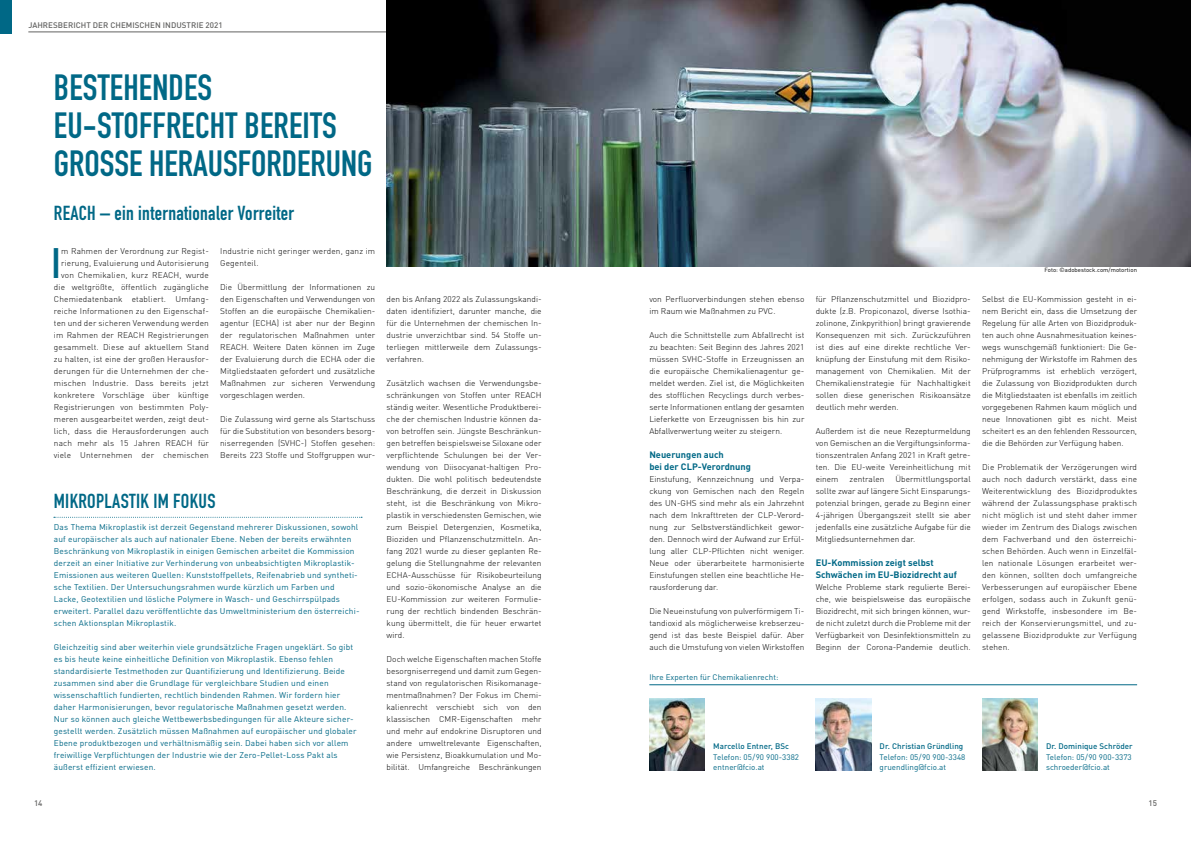
<style>
.page{position:relative;width:1191px;height:842px;background:#fff}
.page>*{position:absolute;margin:0;border:0;box-sizing:border-box;transform-origin:0 0}
.t1{font:700 42px "DIN Condensed";color:#006886}
.t2{font:700 36px/38px "DIN Condensed";letter-spacing:.005em;color:#006886}
.t3{font:700 20px "DIN Condensed";letter-spacing:.015em;color:#006886}
.t4{font:700 9.2px/12px "DINOT";color:#006886}
.t5{font:300 8.3px/12px "DINOT";letter-spacing:.005em;color:#000;text-align:justify}
.t6{font:8.3px/12px "DINOT";letter-spacing:.02em;color:#006886}
.t7{font:8px/10px "DINOT";letter-spacing:.005em;color:#006886}
.t8{font:500 8px "DINOT";letter-spacing:.005em;color:#006886}
.t9{font:500 8px "DINOT";letter-spacing:.005em;color:#636362}
.t10{font:6px "DINOT";letter-spacing:.005em;color:#000}
</style>
<div class="page">
<div style="left:0;top:0;width:12px;height:34px;background:#006886"></div>
<hr style="left:28px;top:32px;width:567px;height:1px;background:#636362">
<img style="left:649px;top:698px;width:56px;height:72px">
<img style="left:815px;top:698px;width:56px;height:72px">
<img style="left:982px;top:698px;width:55px;height:72px">
<hr style="left:649px;top:685px;width:488px;height:1px;background:#006886">
<img style="left:386px;top:0;width:805px;height:266px">
<svg style="left:54px;top:517px;width:308px;height:1px"></svg>
<p class="t9" style="left:28px;top:20px;width:196px">JAHRESBERICHT DER CHEMISCHEN INDUSTRIE 2021</p>
<h2 class="t2" style="left:54px;top:68px;width:320px">BESTEHENDES<br>EU-STOFFRECHT BEREITS<br>GROSSE HERAUSFORDERUNG</h2>
<h3 class="t3" style="left:54px;top:200px;width:242px">REACH – ein internationaler Vorreiter</h3>
<h1 class="t1" style="left:52px;top:235px;width:10px">I</h1>
<p class="t5" style="left:54px;top:245px;width:156px;text-align:right">m Rahmen der Verordnung zur Regist&shy;rierung, Evaluierung und Autorisierung von Chemikalien, kurz REACH, wurde die weltgrößte, öffentlich zugängliche Chemiedatenbank etabliert. Umfang&shy;reiche Informationen zu den Eigenschaf&shy;ten und der sicheren Verwendung werden im Rahmen der REACH Registrierungen gesammelt. Diese auf aktuellem Stand zu halten, ist eine der großen Herausfor&shy;derungen für die Unternehmen der che&shy;mischen Industrie. Dass bereits jetzt konkretere Vorschläge über künftige Registrierungen von bestimmten Poly&shy;meren ausgearbeitet werden, zeigt deut&shy;lich, dass die Herausforderungen auch nach mehr als 15 Jahren REACH für viele Unternehmen der chemischen</p>
<p class="t5" style="left:220px;top:245px;width:156px">Industrie nicht geringer werden, ganz im<br>Gegenteil.</p>
<p class="t5" style="left:220px;top:281px;width:156px">Die Übermittlung der Informationen zu den Eigenschaften und Verwendungen von Stoffen an die europäische Chemikalien&shy;agentur (ECHA) ist aber nur der Beginn der regulatorischen Maßnahmen unter REACH. Weitere Daten können im Zuge der Evaluierung durch die ECHA oder die Mitgliedstaaten gefordert und zusätzliche Maßnahmen zur sicheren Verwendung vorgeschlagen werden.</p>
<p class="t5" style="left:220px;top:413px;width:156px">Die Zulassung wird gerne als Startschuss für die Substitution von besonders besorg&shy;niserregenden (SVHC-) Stoffen gesehen:<br>Bereits 223 Stoffe und Stoffgruppen wur-</p>
<h3 class="t3" style="left:54px;top:488px;width:163px">MIKROPLASTIK IM FOKUS</h3>
<p class="t6" style="left:54px;top:521px;width:307px">Das Thema Mikroplastik ist derzeit Gegenstand mehrerer Diskussionen, sowohl auf europäischer als auch auf nationaler Ebene. Neben der bereits erwähnten Beschränkung von Mikroplastik in einigen Gemischen arbeitet die Kommission derzeit an einer Initiative zur Verhinderung von unbeabsichtigten Mikroplastik-Emissionen aus weiteren Quellen: Kunststoffpellets, Reifenabrieb und syntheti&shy;sche Textilien. Der Untersuchungsrahmen wurde kürzlich um Farben und Lacke, Geotextilien und lösliche Polymere in Wasch- und Geschirrspülpads erweitert. Parallel dazu veröffentlichte das Umweltministerium den österreichi&shy;schen Aktionsplan Mikroplastik.</p>
<p class="t6" style="left:54px;top:641px;width:304px">Gleichzeitig sind aber weiterhin viele grundsätzliche Fragen ungeklärt. So gibt es bis heute keine einheitliche Definition von Mikroplastik. Ebenso fehlen standardisierte Testmethoden zur Quantifizierung und Identifizierung. Beide zusammen sind aber die Grundlage für vergleichbare Studien und einen wissenschaftlich fundierten, rechtlich bindenden Rahmen. Wir fordern hier daher Harmonisierungen, bevor regulatorische Maßnahmen gesetzt werden.<br>Nur so können auch gleiche Wettbewerbsbedingungen für alle Akteure sicher&shy;gestellt werden. Zusätzlich müssen Maßnahmen auf europäischer und globaler Ebene produktbezogen und verhältnismäßig sein. Dabei haben sich vor allem freiwillige Verpflichtungen der Industrie wie der Zero-Pellet-Loss Pakt als äußerst effizient erwiesen.</p>
<p class="t5" style="left:386px;top:293px;width:156px">den bis Anfang 2022 als Zulassungskandi&shy;daten identifiziert, darunter manche, die für die Unternehmen der chemischen In&shy;dustrie unverzichtbar sind. 54 Stoffe un&shy;terliegen mittlerweile dem Zulassungs&shy;verfahren.</p>
<p class="t5" style="left:386px;top:377px;width:156px">Zusätzlich wachsen die Verwendungsbe&shy;schränkungen von Stoffen unter REACH ständig weiter. Wesentliche Produktberei&shy;che der chemischen Industrie können da&shy;von betroffen sein. Jüngste Beschränkun&shy;gen betreffen beispielsweise Siloxane oder verpflichtende Schulungen bei der Ver&shy;wendung von Diisocyanat-haltigen Pro&shy;dukten. Die wohl politisch bedeutendste Beschränkung, die derzeit in Diskussion steht, ist die Beschränkung von Mikro&shy;plastik in verschiedensten Gemischen, wie zum Beispiel Detergenzien, Kosmetika, Bioziden und Pflanzenschutzmitteln. An&shy;fang 2021 wurde zu dieser geplanten Re&shy;gelung die Stellungnahme der relevanten ECHA-Ausschüsse für Risikobeurteilung und sozio-ökonomische Analyse an die EU-Kommission zur weiteren Formulie&shy;rung der rechtlich bindenden Beschrän&shy;kung übermittelt, die für heuer erwartet wird.</p>
<p class="t5" style="left:386px;top:653px;width:156px">Doch welche Eigenschaften machen Stoffe besorgniserregend und damit zum Gegen&shy;stand von regulatorischen Risikomanage&shy;mentmaßnahmen? Der Fokus im Chemi&shy;kalienrecht verschiebt sich von den klassischen CMR-Eigenschaften mehr und mehr auf endokrine Disruptoren und andere umweltrelevante Eigenschaften, wie Persistenz, Bioakkumulation und Mo&shy;bilität. Umfangreiche Beschränkungen</p>
<p class="t5" style="left:649px;top:293px;width:156px">von Perfluorverbindungen stehen ebenso im Raum wie Maßnahmen zu PVC.</p>
<p class="t5" style="left:649px;top:329px;width:156px">Auch die Schnittstelle zum Abfallrecht ist zu beachten: Seit Beginn des Jahres 2021 müssen SVHC-Stoffe in Erzeugnissen an die europäische Chemikalienagentur ge&shy;meldet werden. Ziel ist, die Möglichkeiten des stofflichen Recyclings durch verbes&shy;serte Informationen entlang der gesamten Lieferkette von Erzeugnissen bis hin zur Abfallverwertung weiter zu steigern.</p>
<p class="t4" style="left:649px;top:449px;width:103px">Neuerungen auch<br>bei der CLP-Verordnung</p>
<p class="t5" style="left:649px;top:473px;width:156px">Einstufung, Kennzeichnung und Verpa&shy;ckung von Gemischen nach den Regeln des UN-GHS sind mehr als ein Jahrzehnt nach dem Inkrafttreten der CLP-Verord&shy;nung zur Selbstverständlichkeit gewor&shy;den. Dennoch wird der Aufwand zur Erfül&shy;lung aller CLP-Pflichten nicht weniger.<br>Neue oder überarbeitete harmonisierte Einstufungen stellen eine beachtliche He&shy;rausforderung dar.</p>
<p class="t5" style="left:649px;top:605px;width:156px">Die Neueinstufung von pulverförmigem Ti&shy;tandioxid als möglicherweise krebserzeu&shy;gend ist das beste Beispiel dafür. Aber auch die Umstufung von vielen Wirkstoffen</p>
<p class="t7" style="left:649px;top:672px;width:130px">Ihre Experten für Chemikalienrecht:</p>
<p class="t5" style="left:815px;top:293px;width:156px">für Pflanzenschutzmittel und Biozidpro&shy;dukte (z.B. Propiconazol, diverse Isothia&shy;zolinone, Zinkpyrithion) bringt gravierende Konsequenzen mit sich. Zurückzuführen ist dies auf eine direkte rechtliche Ver&shy;knüpfung der Einstufung mit dem Risiko&shy;management von Chemikalien. Mit der Chemikalienstrategie für Nachhaltigkeit sollen diese generischen Risikoansätze deutlich mehr werden.</p>
<p class="t5" style="left:815px;top:425px;width:156px">Außerdem ist die neue Rezepturmeldung von Gemischen an die Vergiftungsinforma&shy;tionszentralen Anfang 2021 in Kraft getre&shy;ten. Die EU-weite Vereinheitlichung mit einem</p>
<p class="t5" style="left:815px;top:473px;width:156px;text-indent:80px">Übermittlungsportal sollte zwar auf längere Sicht Einsparungs&shy;potenzial bringen, gerade zu Beginn einer 4-jährigen Übergangszeit stellt sie aber jedenfalls eine zusätzliche Aufgabe für die Mitgliedsunternehmen dar.</p>
<p class="t4" style="left:815px;top:557px;width:143px">EU-Kommission zeigt selbst<br>Schwächen im EU-Biozidrecht auf</p>
<p class="t5" style="left:815px;top:581px;width:156px">Welche Probleme stark regulierte Berei&shy;che, wie beispielsweise das europäische Biozidrecht, mit sich bringen können, wur&shy;de nicht zuletzt durch die Probleme mit der Verfügbarkeit von Desinfektionsmitteln zu Beginn der Corona-Pandemie deutlich.</p>
<p class="t5" style="left:849px;top:473px;width:36px">zentralen</p>
<p class="t10" style="left:1044px;top:266px;width:94px">Foto: ©adobestock.com/motortion</p>
<p class="t5" style="left:982px;top:293px;width:156px">Selbst die EU-Kommission gesteht in ei&shy;nem Bericht ein, dass die Umsetzung der Regelung für alle Arten von Biozidproduk&shy;ten auch ohne Ausnahmesituation keines&shy;wegs wunschgemäß funktioniert: Die Ge&shy;nehmigung der Wirkstoffe im Rahmen des Prüfprogramms ist erheblich verzögert, die Zulassung von Biozidprodukten durch die Mitgliedstaaten ist ebenfalls im zeitlich vorgegebenen Rahmen kaum möglich und neue Innovationen gibt es nicht. Meist scheitert es an den fehlenden Ressourcen, die die Behörden zur Verfügung haben.</p>
<p class="t5" style="left:982px;top:461px;width:156px">Die Problematik der Verzögerungen wird auch noch dadurch verstärkt, dass eine Weiterentwicklung des Biozidproduktes während der Zulassungsphase praktisch nicht möglich ist und steht daher immer wieder im Zentrum des Dialogs zwischen dem Fachverband und den österreichi&shy;schen Behörden. Auch wenn in Einzelfäl&shy;len nationale Lösungen erarbeitet wer&shy;den können, sollten doch umfangreiche Verbesserungen auf europäischer Ebene erfolgen, sodass auch in Zukunft genü&shy;gend Wirkstoffe, insbesondere im Be&shy;reich der Konservierungsmittel, und zu&shy;gelassene Biozidprodukte zur Verfügung stehen.</p>
<p class="t8" style="left:713px;top:741px;width:77px">Marcello Entner, BSc</p>
<p class="t7" style="left:713px;top:752px;width:87px">Telefon: 05/90 900-3382 entner@fcio.at</p>
<p class="t8" style="left:879px;top:741px;width:85px">Dr. Christian Gründling</p>
<p class="t7" style="left:879px;top:752px;width:87px">Telefon: 05/90 900-3348 gruendling@fcio.at</p>
<p class="t8" style="left:1046px;top:741px;width:88px">Dr. Dominique Schröder</p>
<p class="t7" style="left:1046px;top:752px;width:87px">Telefon: 05/90 900-3373 schroeder@fcio.at</p>
<p class="t9" style="left:34px;top:797px;width:10px">14</p>
<p class="t9" style="left:1148px;top:797px;width:10px">15</p>
</div>
